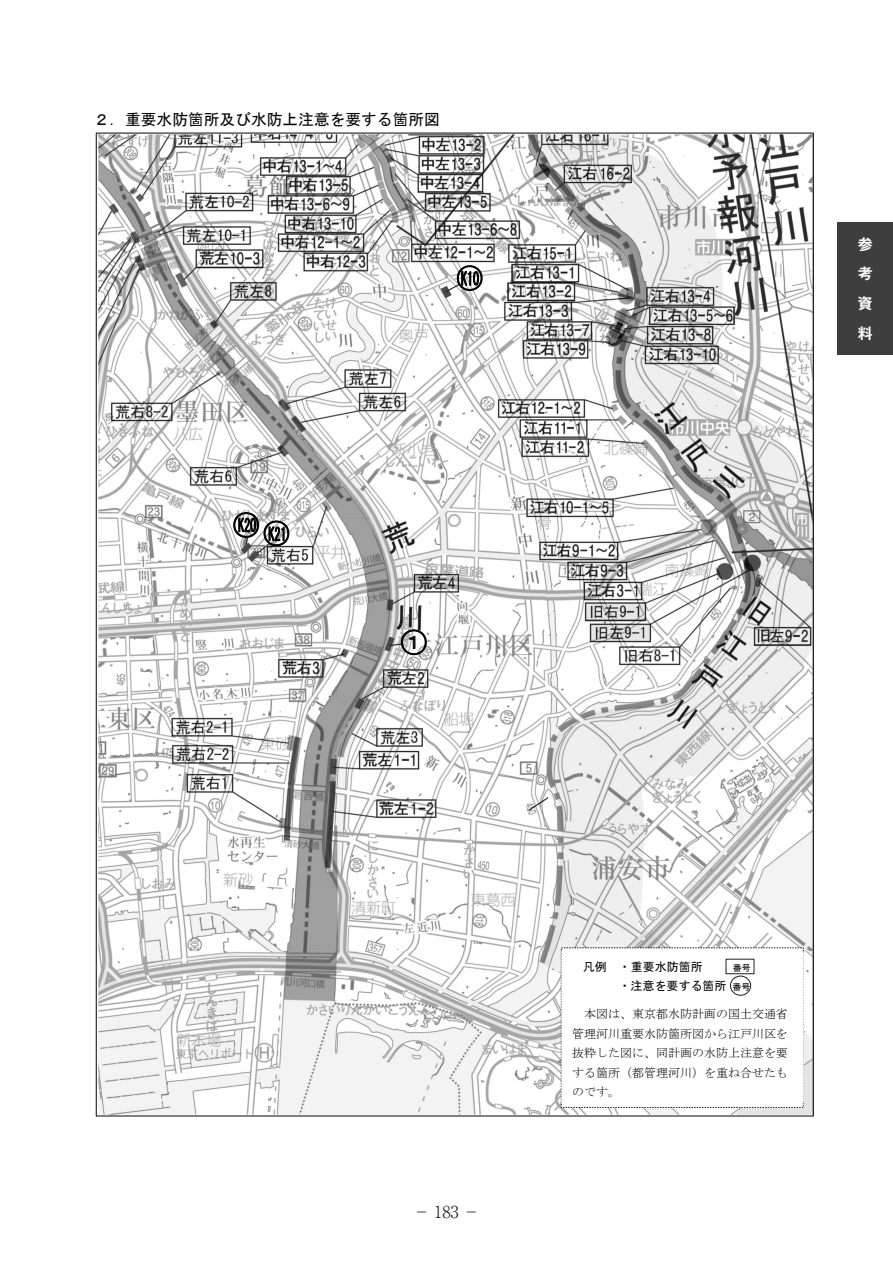
<style>
.page{position:relative;width:893px;height:1263px;background:#fff}
.page>*{position:absolute;margin:0;border:0;box-sizing:border-box;transform-origin:0 0}
.t1{font:30px "MS Mincho";color:#000}
.t2{font:18px "MS Gothic";letter-spacing:.005em;color:#000;scale:.66 1}
.t3{font:300 16.5px "Ryumin Pro";color:#231f20}
.t4{font:16.5px "MS Mincho";color:#000}
.t5{font:15.75px "MS Gothic";color:#000}
.t6{font:700 14.85px/29.7px "Gothic MB101 Pro De";color:#fff;text-align:justify}
.t7{font:12px/19.5px "MS Mincho";color:#000;text-align:justify}
.t8{font:12px "MS Gothic";color:#000}
.t9{font:9px "MS Gothic";color:#000}
.s1{font-family:"MS Mincho";font-size:30px}
.s2{font-family:"MS Gothic";font-size:18px}
.s3{font-size:9px}
</style>
<div class="page">
<img style="left:99px;top:135px;width:713px;height:979px">
<div style="left:561px;top:948px;width:242px;height:159px;background:#fff"></div>
<svg style="left:725px;top:958px;width:30px;height:38px"></svg>
<svg style="left:527px;top:796px;width:23px;height:16px"></svg>
<svg style="left:385px;top:636px;width:19px;height:16px"></svg>
<svg style="left:241px;top:535px;width:30px;height:27px"></svg>
<svg style="left:441px;top:283px;width:20px;height:15px"></svg>
<div style="left:838px;top:222px;width:55px;height:133px;background:#3e3e3f"></div>
<h3 class="t5" style="left:94px;top:112px;width:348px">２．重要水防箇所及び水防上注意を要する箇所図</h3>
<h2 class="t2" style="left:455px;top:270px;width:47px"><span class="s1">〇</span>K10</h2>
<h1 class="t1" style="left:231px;top:510px;width:31px">〇</h1>
<h2 class="t2" style="left:238px;top:516px;width:29px">K20</h2>
<h1 class="t1" style="left:261px;top:518px;width:31px">〇</h1>
<h2 class="t2" style="left:268px;top:525px;width:29px">K21</h2>
<h1 class="t1" style="left:399px;top:627px;width:31px">〇<span class="s2">１</span></h1>
<p class="t6" style="left:858px;top:227px;width:16px">参考資料</p>
<h3 class="t3" style="left:413px;top:1199px;width:67px">− 183 −</h3>
<h3 class="t4" style="left:418px;top:1209px;width:59px">- 183 -</h3>
<p class="t8" style="left:583px;top:960px;width:121px">凡例 ・重要水防箇所</p>
<p class="t9" style="left:733px;top:963px;width:19px">番号</p>
<p class="t8" style="left:619px;top:980px;width:133px">・注意を要する箇所 <span class="s3">番号</span></p>
<p class="t7" style="left:572px;top:1004px;width:217px;text-indent:12px">本図は、東京都水防計画の国土交通省管理河川重要水防箇所図から江戸川区を抜粋した図に、同計画の水防上注意を要する箇所（都管理河川）を重ね合せたものです。</p>
</div>
